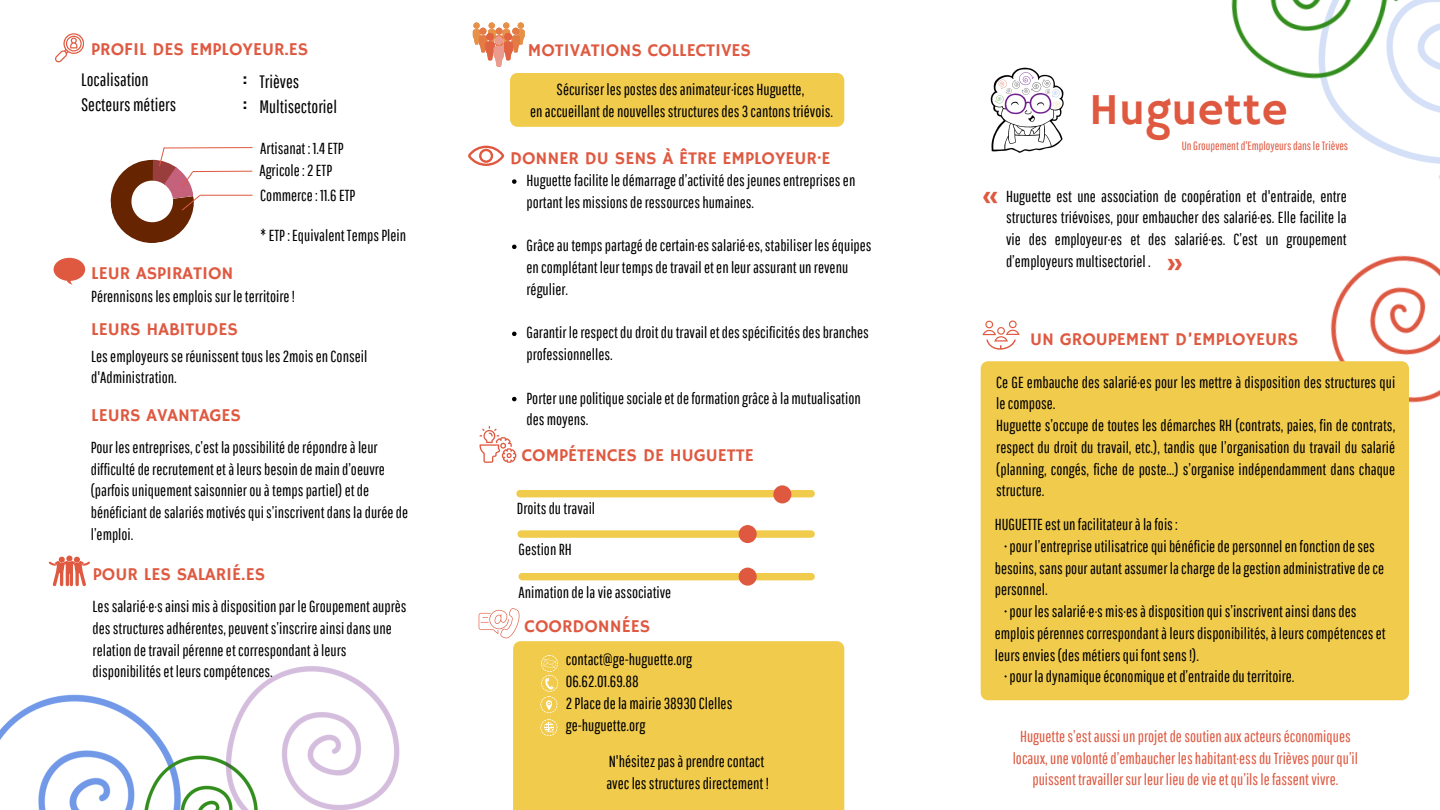
<style>
.page{position:relative;width:1440px;height:810px;background:#fff}
.page>*{position:absolute;margin:0;border:0;box-sizing:border-box;transform-origin:0 0}
.t1{font:45px "Hammersmith One";color:#df5941}
.t2{font:30px "Hammersmith One";color:#df5941}
.t3{font:18px "Hammersmith One";color:#df5941}
.t4{font:18px "Pathway Gothic One";color:#000}
.t5{font:18px "Hammersmith One";color:#000}
.t6{font:16px/21.8px "Pathway Gothic One";color:#000}
.t7{font:16px/21.8px "Pathway Gothic One";color:#df5941;text-align:center}
.t8{font:12px "Pathway Gothic One";color:#df5941}
</style>
<div class="page">
<img style="left:1366px;top:139px;width:74px;height:40px">
<img style="left:1330px;top:255px;width:110px;height:148px">
<div style="left:981px;top:361px;width:428px;height:339px;background:#f1cb4c"></div>
<div style="left:516px;top:490px;width:299px;height:7px;background:#f1cb4c"></div>
<svg style="left:517px;top:530px;width:298px;height:8px;background:#f1ce59"></svg>
<div style="left:519px;top:573px;width:296px;height:7px;background:#f1cb4c;border-radius:4px"></div>
<div style="left:510px;top:73px;width:334px;height:54px;background:#f1cb4c"></div>
<div style="left:773px;top:485px;width:18px;height:18px;background:#df5941;border-radius:50%"></div>
<div style="left:739px;top:525px;width:18px;height:18px;background:#df5941;border-radius:50%"></div>
<div style="left:739px;top:568px;width:18px;height:18px;background:#df5941;border-radius:50%"></div>
<div style="left:513px;top:641px;width:331px;height:169px;background:#f1cb4c"></div>
<svg style="left:110px;top:147px;width:143px;height:96px"></svg>
<svg style="left:55px;top:33px;width:29px;height:29px"></svg>
<svg style="left:54px;top:258px;width:31px;height:27px"></svg>
<svg style="left:473px;top:23px;width:52px;height:44px"></svg>
<div style="left:495px;top:36px;width:8px;height:9px;background:#eb9b8d;border-radius:50%"></div>
<svg style="left:468px;top:146px;width:36px;height:20px"></svg>
<svg style="left:480px;top:426px;width:36px;height:37px"></svg>
<svg style="left:479px;top:608px;width:41px;height:30px"></svg>
<img style="left:990px;top:67px;width:74px;height:86px">
<img style="left:1231px;top:0;width:209px;height:139px">
<svg style="left:540px;top:719px;width:17px;height:17px"></svg>
<svg style="left:540px;top:655px;width:18px;height:58px"></svg>
<img style="left:0;top:694px;width:145px;height:116px">
<img style="left:101px;top:722px;width:61px;height:88px">
<img style="left:162px;top:666px;width:238px;height:144px">
<svg style="left:49px;top:555px;width:41px;height:32px"></svg>
<svg style="left:982px;top:320px;width:37px;height:30px"></svg>
<svg style="left:512px;top:179px;width:5px;height:5px"></svg>
<svg style="left:512px;top:245px;width:5px;height:4px"></svg>
<svg style="left:512px;top:332px;width:5px;height:4px"></svg>
<svg style="left:512px;top:397px;width:5px;height:4px"></svg>
<p class="t3" style="left:91px;top:39px;width:219px">PROFIL DES EMPLOYEUR.ES</p>
<p class="t4" style="left:81px;top:69px;width:69px">Localisation</p>
<p class="t4" style="left:81px;top:94px;width:97px">Secteursmétiers</p>
<p class="t5" style="left:243px;top:68px;width:6px">:</p>
<p class="t5" style="left:243px;top:92px;width:6px">:</p>
<p class="t4" style="left:259px;top:71px;width:41px">Trièves</p>
<p class="t4" style="left:259px;top:96px;width:79px">Multisectoriel</p>
<p class="t6" style="left:260px;top:137px;width:85px">Artisanat : 1.4ETP</p>
<p class="t6" style="left:259px;top:159px;width:74px">Agricole: 2 ETP</p>
<p class="t6" style="left:260px;top:184px;width:97px">Commerce: 11.6 ETP</p>
<p class="t6" style="left:260px;top:224px;width:147px">*ETP:EquivalentTempsPlein</p>
<p class="t3" style="left:91px;top:263px;width:144px">LEUR ASPIRATION</p>
<p class="t6" style="left:91px;top:285px;width:205px">Pérennisonslesemploissur leterritoire!</p>
<p class="t3" style="left:91px;top:319px;width:148px">LEURS HABITUDES</p>
<p class="t6" style="left:91px;top:345px;width:278px">Lesemployeursseréunissent tousles 2moisenConseil d'Administration.</p>
<p class="t3" style="left:91px;top:405px;width:151px">LEURS AVANTAGES</p>
<p class="t6" style="left:91px;top:436px;width:319px">Pour lesentreprises,c’est lapossibilitéderépondreàleur difficultéderecrutementetàleursbesoindemaind’oeuvre (parfoisuniquementsaisonnierouàtempspartiel)etde bénéficiantdesalariésmotivésquis’inscriventdansladuréede l’emploi.</p>
<p class="t3" style="left:93px;top:564px;width:174px">POUR LES SALARIÉ.ES</p>
<p class="t6" style="left:93px;top:595px;width:315px">Lessalarié·e·sainsimisàdispositionpar le Groupementauprès desstructuresadhérentes,peuvents’inscrireainsidansune relationdetravailpérenneetcorrespondantàleurs disponibilitéset leurscompétences.</p>
<p class="t3" style="left:528px;top:40px;width:225px">MOTIVATIONS COLLECTIVES</p>
<p class="t6" style="left:557px;top:78px;width:249px">Sécuriser lespostesdesanimateur·ices Huguette,</p>
<p class="t6" style="left:530px;top:100px;width:304px">enaccueillantdenouvellesstructuresdes 3 cantonstriévois.</p>
<p class="t3" style="left:510px;top:148px;width:322px">DONNER DU SENS À ÊTRE EMPLOYEUR·E</p>
<p class="t6" style="left:526px;top:169px;width:330px">Huguettefaciliteledémarraged’activitédesjeunesentreprisesen portant lesmissionsderessourceshumaines.</p>
<p class="t6" style="left:526px;top:234px;width:347px">Grâceautempspartagédecertain·essalarié·es,stabiliser leséquipes encomplétant leur tempsdetravailetenleurassurantunrevenu régulier.</p>
<p class="t6" style="left:526px;top:321px;width:344px">Garantir lerespectdudroitdutravailetdesspécificitésdesbranches professionnelles.</p>
<p class="t6" style="left:526px;top:387px;width:336px">Porterunepolitiquesocialeetdeformationgrâceàlamutualisation desmoyens.</p>
<p class="t3" style="left:522px;top:445px;width:234px">COMPÉTENCES DE HUGUETTE</p>
<p class="t6" style="left:517px;top:497px;width:80px">Droitsdutravail</p>
<p class="t6" style="left:519px;top:538px;width:55px">GestionRH</p>
<p class="t6" style="left:519px;top:581px;width:154px">Animationdelavieassociative</p>
<p class="t3" style="left:525px;top:616px;width:127px">COORDONNÉES</p>
<p class="t6" style="left:566px;top:648px;width:128px">contact@ge-huguette.org</p>
<p class="t6" style="left:566px;top:670px;width:74px">06.62.01.69.88</p>
<p class="t6" style="left:566px;top:692px;width:168px">2 Placedelamairie 38930 Clelles</p>
<p class="t6" style="left:566px;top:714px;width:81px">ge-huguette.org</p>
<p class="t6" style="left:609px;top:750px;width:157px">N'hésitezpasàprendrecontact</p>
<p class="t6" style="left:606px;top:772px;width:164px">aveclesstructuresdirectement !</p>
<p class="t2" style="left:981px;top:178px;width:21px">«</p>
<p class="t1" style="left:1089px;top:84px;width:200px">Huguette</p>
<p class="t8" style="left:1182px;top:138px;width:168px">Un Groupementd'EmployeursdansleTrièves</p>
<p class="t6" style="left:1006px;top:185px;width:342px;text-align:justify">Huguette est une association de coopération et d'entraide, entre structures triévoises, pour embaucher des salarié·es. Elle facilite la vie des employeur·es et des salarié·es. C’est un groupement d’employeursmultisectoriel .</p>
<p class="t2" style="left:1165px;top:245px;width:21px">»</p>
<p class="t3" style="left:1030px;top:329px;width:270px">UN GROUPEMENT D’EMPLOYEURS</p>
<p class="t6" style="left:996px;top:371px;width:401px">Ce GE embauche des salarié·es pour les mettre à disposition des structures qui lecompose.</p>
<p class="t6" style="left:996px;top:414px;width:401px;text-align:justify">Huguette s’occupe de toutes les démarches RH (contrats, paies, fin de contrats, respect du droit du travail, etc.), tandis que l’organisation du travail du salarié (planning, congés, fiche de poste...) s’organise indépendamment dans chaque structure.</p>
<p class="t6" style="left:995px;top:513px;width:185px">HUGUETTEestunfacilitateuràlafois:</p>
<p class="t6" style="left:995px;top:535px;width:391px;text-indent:9px">•pour l’entrepriseutilisatricequibénéficiedepersonnelenfonctiondeses besoins,sanspourautantassumer lachargedelagestionadministrativedece personnel.</p>
<p class="t6" style="left:995px;top:600px;width:392px;text-indent:9px">•pour lessalarié·e·smis·esàdispositionquis’inscriventainsidansdes emploispérennescorrespondantàleursdisponibilités,àleurscompétenceset leursenvies(desmétiersqui fontsens!).</p>
<p class="t6" style="left:1004px;top:665px;width:292px">•pour ladynamiqueéconomiqueetd’entraideduterritoire.</p>
<p class="t7" style="left:1013px;top:725px;width:347px">Huguettes’estaussiunprojetdesoutienauxacteurséconomiques locaux,unevolontéd’embaucher leshabitant·essduTrièvespourqu’il puissent travaillersur leur lieudevieetqu’ilslefassentvivre.</p>
</div>
